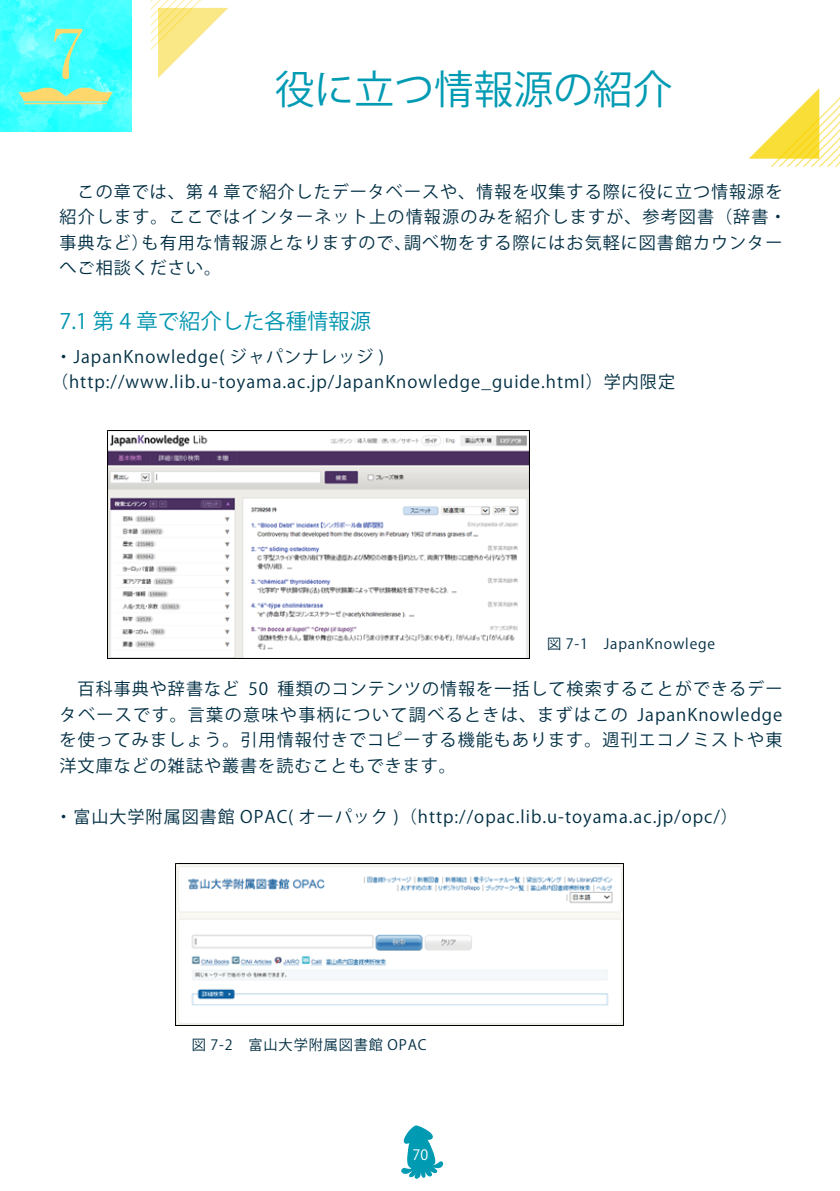
<style>
.page{position:relative;width:840px;height:1191px;background:#fff}
.page>*{position:absolute;margin:0;border:0;box-sizing:border-box;transform-origin:0 0}
.t1{font:75.2px "MS Mincho";color:#fdd76c}
.t2{font:39.8px "Koz Go Pr 6 N";color:#009bb3}
.t3{font:21.2px "Koz Go Pr 6 N";color:#0095af}
.t4{font:17px/25.6px "Koz Go Pr 6 N";letter-spacing:.06em;color:#002e43}
.t5{font:14.2px "Koz Go Pr 6 N";letter-spacing:.06em;color:#002e43}
.t6{font:14.2px "Koz Go Pr 6 N";color:#fff}
</style>
<div class="page">
<svg style="left:151px;top:0;width:77px;height:78px"></svg>
<svg style="left:749px;top:88px;width:90px;height:79px"></svg>
<div style="left:0;top:0;width:135px;height:135px;background:linear-gradient(to right,#fff,#fff)"></div>
<svg style="left:0;top:0;width:131px;height:131px"></svg>
<svg style="left:19px;top:84px;width:94px;height:17px"></svg>
<hr style="left:24px;top:103px;width:83px;height:1px;background:#fdd76c">
<img style="left:107px;top:430px;width:422px;height:228px">
<img style="left:176px;top:863px;width:446px;height:162px">
<svg style="left:401px;top:1125px;width:43px;height:54px;fill:#059cb4"></svg>
<h1 class="t1" style="left:49px;top:16px;width:39px">7</h1>
<h2 class="t2" style="left:274px;top:66px;width:399px">役に立つ情報源の紹介</h2>
<p class="t4" style="left:60px;top:179px;width:728px">　この章では、第 4 章で紹介したデータベースや、情報を収集する際に役に立つ情報源を紹介します。ここではインターネット上の情報源のみを紹介しますが、参考図書（辞書・事典など）も有用な情報源となりますので、調べ物をする際にはお気軽に図書館カウンターへご相談ください。</p>
<p class="t3" style="left:60px;top:309px;width:313px">7.1 第 4 章で紹介した各種情報源</p>
<p class="t4" style="left:51px;top:344px;width:625px">・JapanKnowledge( ジャパンナレッジ )（http://www.lib.u-toyama.ac.jp/JapanKnowledge_guide.html）学内限定</p>
<p class="t5" style="left:547px;top:635px;width:169px">図 7-1　JapanKnowlege</p>
<p class="t4" style="left:60px;top:676px;width:724px;text-align:justify">　百科事典や辞書など 50 種類のコンテンツの情報を一括して検索することができるデータベースです。言葉の意味や事柄について調べるときは、まずはこの JapanKnowledgeを使ってみましょう。引用情報付きでコピーする機能もあります。週刊エコノミストや東洋文庫などの雑誌や叢書を読むこともできます。</p>
<p class="t4" style="left:55px;top:804px;width:683px">・富山大学附属図書館 OPAC( オーパック )（http://opac.lib.u-toyama.ac.jp/opc/）</p>
<p class="t5" style="left:192px;top:1037px;width:236px">図 7-2　富山大学附属図書館 OPAC</p>
<p class="t6" style="left:412px;top:1146px;width:17px">70</p>
</div>
